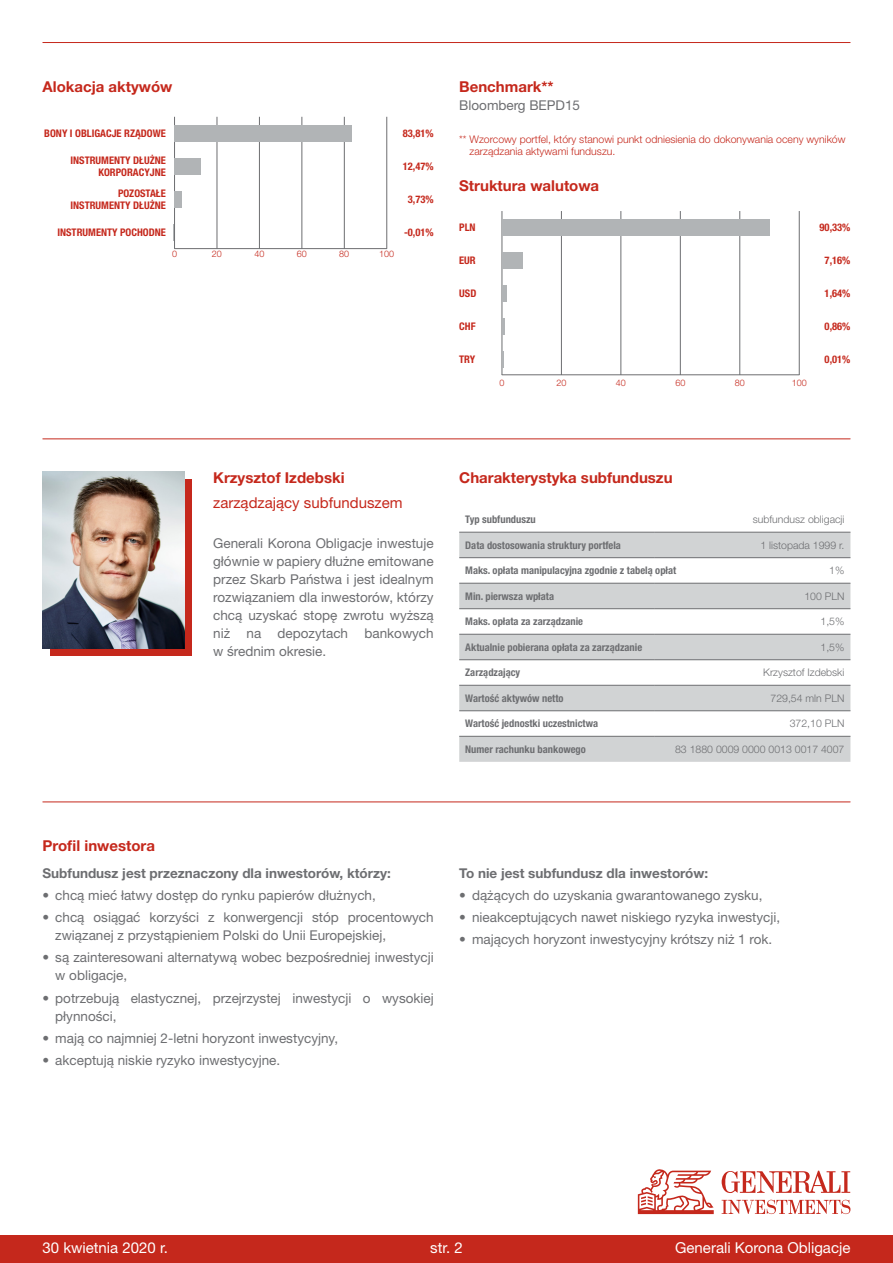
<style>
.page{position:relative;width:893px;height:1263px;background:#fff}
.page>*{position:absolute;margin:0;border:0;box-sizing:border-box;transform-origin:0 0}
.t1{font:700 15px "Helvetica Neue LT Pro";color:#c5281c}
.t2{font:15px "Helvetica Neue LT Pro";color:#fff}
.t3{font:15px "Helvetica Neue LT Pro";color:#c5281c}
.t4{font:13.5px/18px "Helvetica Neue LT Pro";color:#6d6e71}
.t5{font:700 13.5px "Helvetica Neue LT Pro";color:#6d6e71}
.t6{font:700 condensed 10.5px "Helvetica Neue LT Pro";color:#6d6e71}
.t7{font:700 condensed 10.5px/12.6px "Helvetica Neue LT Pro";color:#c5281c;text-align:right}
.t8{font:300 10.5px "Helvetica Neue LT Pro";color:#6d6e71}
.t9{font:300 10.5px/12.6px "Helvetica Neue LT Pro";color:#c5281c}
.t10{font:300 9px "Helvetica Neue LT Pro";color:#c5281c}
</style>
<div class="page">
<hr style="left:43px;top:42px;width:807px;height:1px;background:#c5281c">
<hr style="left:43px;top:439px;width:807px;height:1px;background:#c5281c">
<hr style="left:43px;top:802px;width:807px;height:1px;background:#c5281c">
<hr style="left:561px;top:211px;width:1px;height:164px;background:#6d6e71">
<hr style="left:621px;top:211px;width:1px;height:164px;background:#6d6e71">
<hr style="left:680px;top:211px;width:1px;height:164px;background:#6d6e71">
<hr style="left:739px;top:211px;width:1px;height:164px;background:#6d6e71">
<hr style="left:799px;top:211px;width:1px;height:164px;background:#6d6e71">
<hr style="left:502px;top:211px;width:1px;height:164px;background:#6d6e71">
<div style="left:502px;top:219px;width:268px;height:17px;background:#b1b4b6"></div>
<div style="left:502px;top:252px;width:21px;height:17px;background:#b1b4b6"></div>
<div style="left:502px;top:285px;width:5px;height:17px;background:#b1b4b6"></div>
<svg style="left:502px;top:318px;width:2px;height:17px"></svg>
<svg style="left:502px;top:351px;width:2px;height:17px"></svg>
<hr style="left:502px;top:375px;width:297px;height:1px;background:#6d6e71">
<svg style="left:459px;top:531px;width:391px;height:1px"></svg>
<svg style="left:459px;top:533px;width:391px;height:229px;fill:#d1d3d4"></svg>
<hr style="left:459px;top:532px;width:196px;height:1px;background:#6d6e71">
<hr style="left:655px;top:532px;width:195px;height:1px;background:#6d6e71">
<hr style="left:459px;top:557px;width:196px;height:1px;background:#6d6e71">
<hr style="left:655px;top:557px;width:195px;height:1px;background:#6d6e71">
<hr style="left:459px;top:583px;width:196px;height:1px;background:#6d6e71">
<hr style="left:655px;top:583px;width:195px;height:1px;background:#6d6e71">
<hr style="left:459px;top:608px;width:196px;height:1px;background:#6d6e71">
<hr style="left:655px;top:608px;width:195px;height:1px;background:#6d6e71">
<hr style="left:459px;top:634px;width:196px;height:1px;background:#6d6e71">
<hr style="left:655px;top:634px;width:195px;height:1px;background:#6d6e71">
<hr style="left:459px;top:659px;width:196px;height:1px;background:#6d6e71">
<hr style="left:655px;top:659px;width:195px;height:1px;background:#6d6e71">
<hr style="left:459px;top:685px;width:196px;height:1px;background:#6d6e71">
<hr style="left:655px;top:685px;width:195px;height:1px;background:#6d6e71">
<hr style="left:459px;top:710px;width:196px;height:1px;background:#6d6e71">
<hr style="left:655px;top:710px;width:195px;height:1px;background:#6d6e71">
<hr style="left:459px;top:736px;width:196px;height:1px;background:#6d6e71">
<hr style="left:655px;top:736px;width:195px;height:1px;background:#6d6e71">
<hr style="left:217px;top:117px;width:1px;height:132px;background:#6d6e71">
<hr style="left:259px;top:117px;width:1px;height:132px;background:#6d6e71">
<hr style="left:302px;top:117px;width:1px;height:132px;background:#6d6e71">
<hr style="left:344px;top:117px;width:1px;height:132px;background:#6d6e71">
<hr style="left:386px;top:117px;width:1px;height:132px;background:#6d6e71">
<hr style="left:174px;top:117px;width:1px;height:132px;background:#6d6e71">
<div style="left:174px;top:125px;width:178px;height:17px;background:#b1b4b6"></div>
<div style="left:174px;top:158px;width:27px;height:17px;background:#b1b4b6"></div>
<div style="left:174px;top:191px;width:8px;height:17px;background:#b1b4b6"></div>
<hr style="left:174px;top:248px;width:213px;height:1px;background:#6d6e71">
<div style="left:50px;top:479px;width:142px;height:177px;background:#c5281c"></div>
<img style="left:43px;top:471px;width:141px;height:177px">
<div style="left:0;top:1235px;width:893px;height:28px;background:#c5281c"></div>
<svg style="left:638px;top:1169px;width:76px;height:45px"></svg>
<svg style="left:722px;top:1200px;width:128px;height:14px"></svg>
<svg style="left:722px;top:1171px;width:128px;height:22px"></svg>
<p class="t1" style="left:43px;top:77px;width:131px">Alokacja aktywów</p>
<p class="t7" style="left:44px;top:127px;width:123px">BONY I OBLIGACJE RZĄDOWE</p>
<p class="t7" style="left:70px;top:154px;width:97px">INSTRUMENTY DŁUŻNE<br>KORPORACYJNE</p>
<p class="t7" style="left:70px;top:187px;width:97px">POZOSTAŁE<br>INSTRUMENTY DŁUŻNE</p>
<p class="t7" style="left:57px;top:226px;width:110px">INSTRUMENTY POCHODNE</p>
<p class="t10" style="left:172px;top:248px;width:7px">0</p>
<p class="t10" style="left:212px;top:248px;width:12px">20</p>
<p class="t10" style="left:254px;top:248px;width:12px">40</p>
<p class="t10" style="left:297px;top:248px;width:12px">60</p>
<p class="t10" style="left:339px;top:248px;width:12px">80</p>
<p class="t10" style="left:379px;top:248px;width:17px">100</p>
<p class="t7" style="left:403px;top:127px;width:32px">83,81%</p>
<p class="t7" style="left:403px;top:160px;width:32px">12,47%</p>
<p class="t7" style="left:408px;top:193px;width:27px">3,73%</p>
<p class="t7" style="left:404px;top:226px;width:31px">-0,01%</p>
<p class="t1" style="left:459px;top:77px;width:96px">Benchmark**</p>
<p class="t4" style="left:459px;top:96px;width:122px">Bloomberg BEPD15</p>
<p class="t9" style="left:470px;top:133px;width:377px;text-indent:-10px">** Wzorcowy portfel, który stanowi punkt odniesienia do dokonywania oceny wyników zarządzania aktywami funduszu.</p>
<p class="t1" style="left:459px;top:176px;width:141px">Struktura walutowa</p>
<p class="t7" style="left:459px;top:221px;width:18px">PLN</p>
<p class="t7" style="left:459px;top:254px;width:18px">EUR</p>
<p class="t7" style="left:459px;top:287px;width:19px">USD</p>
<p class="t7" style="left:459px;top:320px;width:18px">CHF</p>
<p class="t7" style="left:459px;top:353px;width:18px">TRY</p>
<p class="t10" style="left:499px;top:378px;width:7px">0</p>
<p class="t10" style="left:556px;top:378px;width:12px">20</p>
<p class="t10" style="left:616px;top:378px;width:12px">40</p>
<p class="t10" style="left:675px;top:378px;width:12px">60</p>
<p class="t10" style="left:735px;top:378px;width:12px">80</p>
<p class="t10" style="left:792px;top:378px;width:17px">100</p>
<p class="t7" style="left:820px;top:221px;width:32px">90,33%</p>
<p class="t7" style="left:825px;top:254px;width:27px">7,16%</p>
<p class="t7" style="left:825px;top:287px;width:27px">1,64%</p>
<p class="t7" style="left:825px;top:320px;width:27px">0,86%</p>
<p class="t7" style="left:825px;top:353px;width:27px">0,01%</p>
<p class="t1" style="left:213px;top:468px;width:133px">Krzysztof Izdebski</p>
<p class="t3" style="left:213px;top:493px;width:191px">zarządzający subfunduszem</p>
<p class="t4" style="left:213px;top:533px;width:222px;text-align:justify">Generali Korona Obligacje inwestuje głównie w papiery dłużne emitowane przez Skarb Państwa i jest idealnym rozwiązaniem dla inwestorów, którzy chcą uzyskać stopę zwrotu wyższą niż na depozytach bankowych w średnim okresie.</p>
<p class="t1" style="left:459px;top:468px;width:215px">Charakterystyka subfunduszu</p>
<p class="t6" style="left:465px;top:513px;width:72px">Typ subfunduszu</p>
<p class="t8" style="left:753px;top:513px;width:93px">subfundusz obligacji</p>
<p class="t6" style="left:465px;top:539px;width:157px">Data dostosowania struktury portfela</p>
<p class="t8" style="left:760px;top:538px;width:86px">1 listopada 1999 r.</p>
<p class="t6" style="left:465px;top:564px;width:213px">Maks. opłata manipulacyjna zgodnie z tabelą opłat</p>
<p class="t8" style="left:829px;top:564px;width:17px">1%</p>
<p class="t6" style="left:465px;top:590px;width:90px">Min. pierwsza wpłata</p>
<p class="t8" style="left:804px;top:589px;width:42px">100 PLN</p>
<p class="t6" style="left:465px;top:615px;width:119px">Maks. opłata za zarządzanie</p>
<p class="t8" style="left:820px;top:615px;width:25px">1,5%</p>
<p class="t6" style="left:465px;top:641px;width:178px">Aktualnie pobierana opłata za zarządzanie</p>
<p class="t8" style="left:820px;top:641px;width:25px">1,5%</p>
<p class="t6" style="left:465px;top:666px;width:56px">Zarządzający</p>
<p class="t8" style="left:763px;top:666px;width:83px">Krzysztof Izdebski</p>
<p class="t6" style="left:465px;top:692px;width:100px">Wartość aktywów netto</p>
<p class="t8" style="left:770px;top:692px;width:75px">729,54 mln PLN</p>
<p class="t6" style="left:465px;top:717px;width:134px">Wartość jednostki uczestnictwa</p>
<p class="t8" style="left:790px;top:717px;width:56px">372,10 PLN</p>
<p class="t6" style="left:465px;top:743px;width:122px">Numer rachunku bankowego</p>
<p class="t8" style="left:675px;top:743px;width:171px">83 1880 0009 0000 0013 0017 4007</p>
<p class="t1" style="left:43px;top:836px;width:114px">Profil inwestora</p>
<p class="t5" style="left:43px;top:864px;width:350px">Subfundusz jest przeznaczony dla inwestorów, którzy:</p>
<p class="t4" style="left:43px;top:886px;width:335px">• chcą mieć łatwy dostęp do rynku papierów dłużnych,</p>
<p class="t4" style="left:55px;top:908px;width:380px;text-indent:-13px">• chcą osiągać korzyści z konwergencji stóp procentowych związanej z przystąpieniem Polski do Unii Europejskiej,</p>
<p class="t4" style="left:55px;top:948px;width:380px;text-indent:-13px">• są zainteresowani alternatywą wobec bezpośredniej inwestycji w obligacje,</p>
<p class="t4" style="left:55px;top:988px;width:380px;text-indent:-13px">• potrzebują elastycznej, przejrzystej inwestycji o wysokiej płynności,</p>
<p class="t4" style="left:43px;top:1029px;width:297px">• mają co najmniej 2-letni horyzont inwestycyjny,</p>
<p class="t4" style="left:43px;top:1051px;width:239px">• akceptują niskie ryzyko inwestycyjne.</p>
<p class="t5" style="left:459px;top:864px;width:250px">To nie jest subfundusz dla inwestorów:</p>
<p class="t4" style="left:459px;top:886px;width:305px">• dążących do uzyskania gwarantowanego zysku,</p>
<p class="t4" style="left:459px;top:908px;width:323px">• nieakceptujących nawet niskiego ryzyka inwestycji,</p>
<p class="t4" style="left:459px;top:930px;width:315px">• mających horyzont inwestycyjny krótszy niż 1 rok.</p>
<p class="t2" style="left:43px;top:1238px;width:127px">30 kwietnia 2020 r.</p>
<p class="t2" style="left:430px;top:1238px;width:34px">str. 2</p>
<p class="t2" style="left:675px;top:1238px;width:177px">Generali Korona Obligacje</p>
</div>
